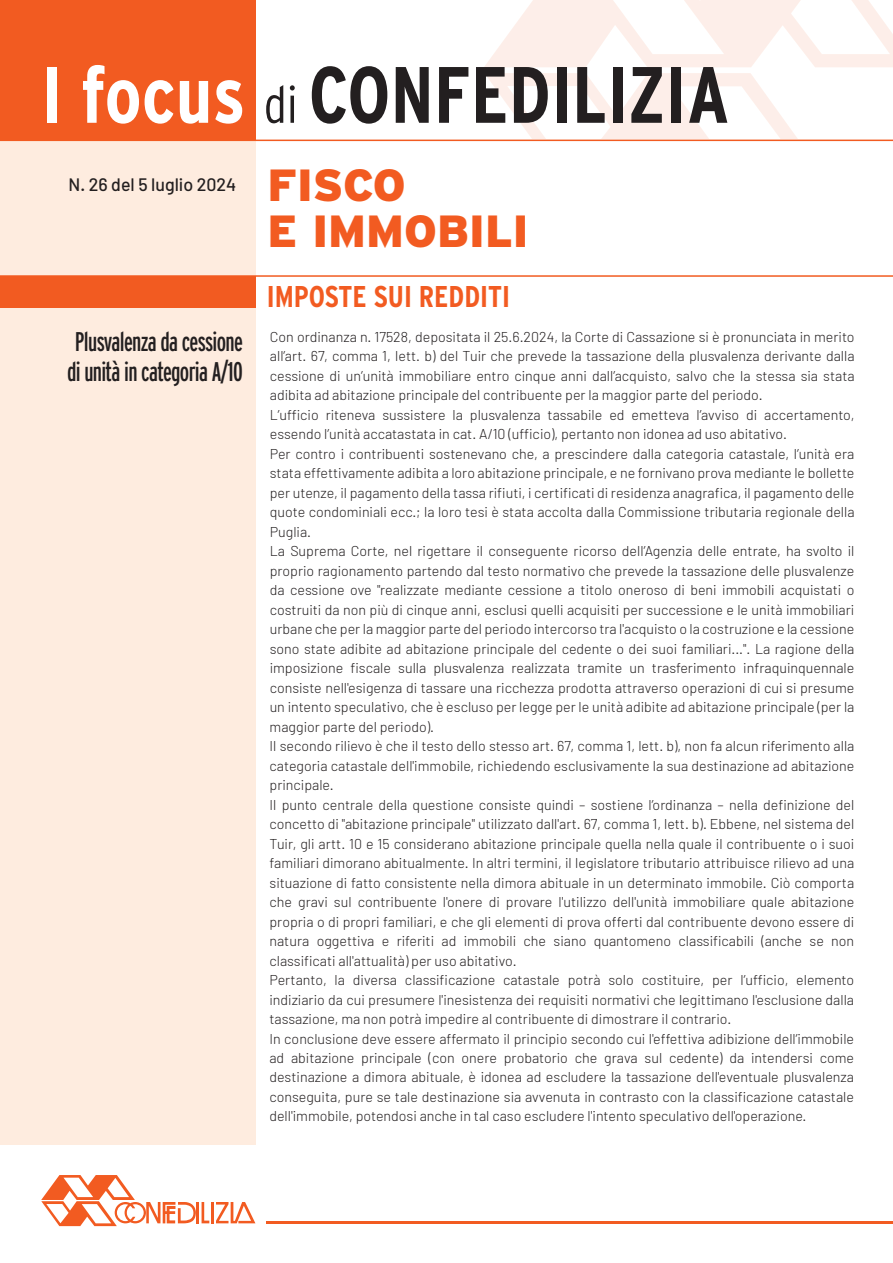
<style>
.page{position:relative;width:893px;height:1263px;background:#fff}
.page>*{position:absolute;margin:0;border:0;box-sizing:border-box;transform-origin:0 0}
.t1{font:700 condensed 79.65px "Interstate";color:#231f20}
.t2{font:900 45px/45.5px "Interstate";color:#f25b21}
.t3{font:700 condensed 30px "Interstate";color:#f25b21}
.t4{font:extra-condensed 27px/30.5px "Interstate";letter-spacing:-.025em;color:#231f20}
.t5{font:500 18px "Barlow";color:#231f20}
.t6{font:300 14.25px/19.5px "Barlow";color:#231f20}
.s1{color:#fff}
.s2{font-weight:300;font-size:51.75px}
</style>
<div class="page">
<div style="left:0;top:0;width:255px;height:1144px;background:#feecdf"></div>
<hr style="left:267px;top:1221px;width:626px;height:2px;background:#f25b21">
<hr style="left:196px;top:1202px;width:3px;height:21px;background:#f25b21">
<svg style="left:202px;top:1202px;width:7px;height:21px"></svg>
<hr style="left:211px;top:1202px;width:3px;height:21px;background:#f25b21">
<svg style="left:216px;top:1202px;width:39px;height:21px"></svg>
<svg style="left:41px;top:1175px;width:155px;height:51px"></svg>
<svg style="left:484px;top:0;width:409px;height:67px"></svg>
<svg style="left:485px;top:73px;width:313px;height:66px"></svg>
<div style="left:0;top:0;width:255px;height:140px;background:#f25b21"></div>
<hr style="left:0;top:140px;width:893px;height:1px;background:#f25b21">
<hr style="left:0;top:275px;width:893px;height:2px;background:#f25b21">
<div style="left:0;top:276px;width:255px;height:31px;background:#f25b21"></div>
<h1 class="t1" style="left:41px;top:50px;width:690px"><span class="s1">I focus</span> <span class="s2">di</span> CONFEDILIZIA</h1>
<p class="t5" style="left:69px;top:173px;width:169px">N. 26 del 5 luglio 2024</p>
<h3 class="t4" style="left:67px;top:326px;width:177px">Plusvalenza da cessione di unità in categoria A/10</h3>
<h2 class="t2" style="left:267px;top:162px;width:262px">FISCO<br>E IMMOBILI</h2>
<h3 class="t3" style="left:267px;top:280px;width:245px">IMPOSTE SUI REDDITI</h3>
<p class="t6" style="left:269px;top:326px;width:587px">Con ordinanza n. 17528, depositata il 25.6.2024, la Corte di Cassazione si è pronunciata in merito all’art. 67, comma 1, lett. b) del Tuir che prevede la tassazione della plusvalenza derivante dalla cessione di un’unità immobiliare entro cinque anni dall’acquisto, salvo che la stessa sia stata adibita ad abitazione principale del contribuente per la maggior parte del periodo.<br>L’ufficio riteneva sussistere la plusvalenza tassabile ed emetteva l’avviso di accertamento, essendo l’unità accatastata in cat. A/10 (ufficio), pertanto non idonea ad uso abitativo.<br>Per contro i contribuenti sostenevano che, a prescindere dalla categoria catastale, l’unità era stata effettivamente adibita a loro abitazione principale, e ne fornivano prova mediante le bollette per utenze, il pagamento della tassa rifiuti, i certificati di residenza anagrafica, il pagamento delle quote condominiali ecc.; la loro tesi è stata accolta dalla Commissione tributaria regionale della Puglia.<br>La Suprema Corte, nel rigettare il conseguente ricorso dell’Agenzia delle entrate, ha svolto il proprio ragionamento partendo dal testo normativo che prevede la tassazione delle plusvalenze da cessione ove "realizzate mediante cessione a titolo oneroso di beni immobili acquistati o costruiti da non più di cinque anni, esclusi quelli acquisiti per successione e le unità immobiliari urbane che per la maggior parte del periodo intercorso tra l'acquisto o la costruzione e la cessione sono state adibite ad abitazione principale del cedente o dei suoi familiari...". La ragione della imposizione fiscale sulla plusvalenza realizzata tramite un trasferimento infraquinquennale consiste nell'esigenza di tassare una ricchezza prodotta attraverso operazioni di cui si presume un intento speculativo, che è escluso per legge per le unità adibite ad abitazione principale (per la maggior parte del periodo).<br>Il secondo rilievo è che il testo dello stesso art. 67, comma 1, lett. b), non fa alcun riferimento alla categoria catastale dell'immobile, richiedendo esclusivamente la sua destinazione ad abitazione principale.<br>Il punto centrale della questione consiste quindi – sostiene l’ordinanza – nella definizione del concetto di "abitazione principale" utilizzato dall'art. 67, comma 1, lett. b). Ebbene, nel sistema del Tuir, gli artt. 10 e 15 considerano abitazione principale quella nella quale il contribuente o i suoi familiari dimorano abitualmente. In altri termini, il legislatore tributario attribuisce rilievo ad una situazione di fatto consistente nella dimora abituale in un determinato immobile. Ciò comporta che gravi sul contribuente l'onere di provare l'utilizzo dell'unità immobiliare quale abitazione propria o di propri familiari, e che gli elementi di prova offerti dal contribuente devono essere di natura oggettiva e riferiti ad immobili che siano quantomeno classificabili (anche se non classificati all'attualità) per uso abitativo.<br>Pertanto, la diversa classificazione catastale potrà solo costituire, per l’ufficio, elemento indiziario da cui presumere l'inesistenza dei requisiti normativi che legittimano l'esclusione dalla tassazione, ma non potrà impedire al contribuente di dimostrare il contrario.<br>In conclusione deve essere affermato il principio secondo cui l'effettiva adibizione dell’immobile ad abitazione principale (con onere probatorio che grava sul cedente) da intendersi come destinazione a dimora abituale, è idonea ad escludere la tassazione dell'eventuale plusvalenza conseguita, pure se tale destinazione sia avvenuta in contrasto con la classificazione catastale dell'immobile, potendosi anche in tal caso escludere l'intento speculativo dell'operazione.</p>
</div>
